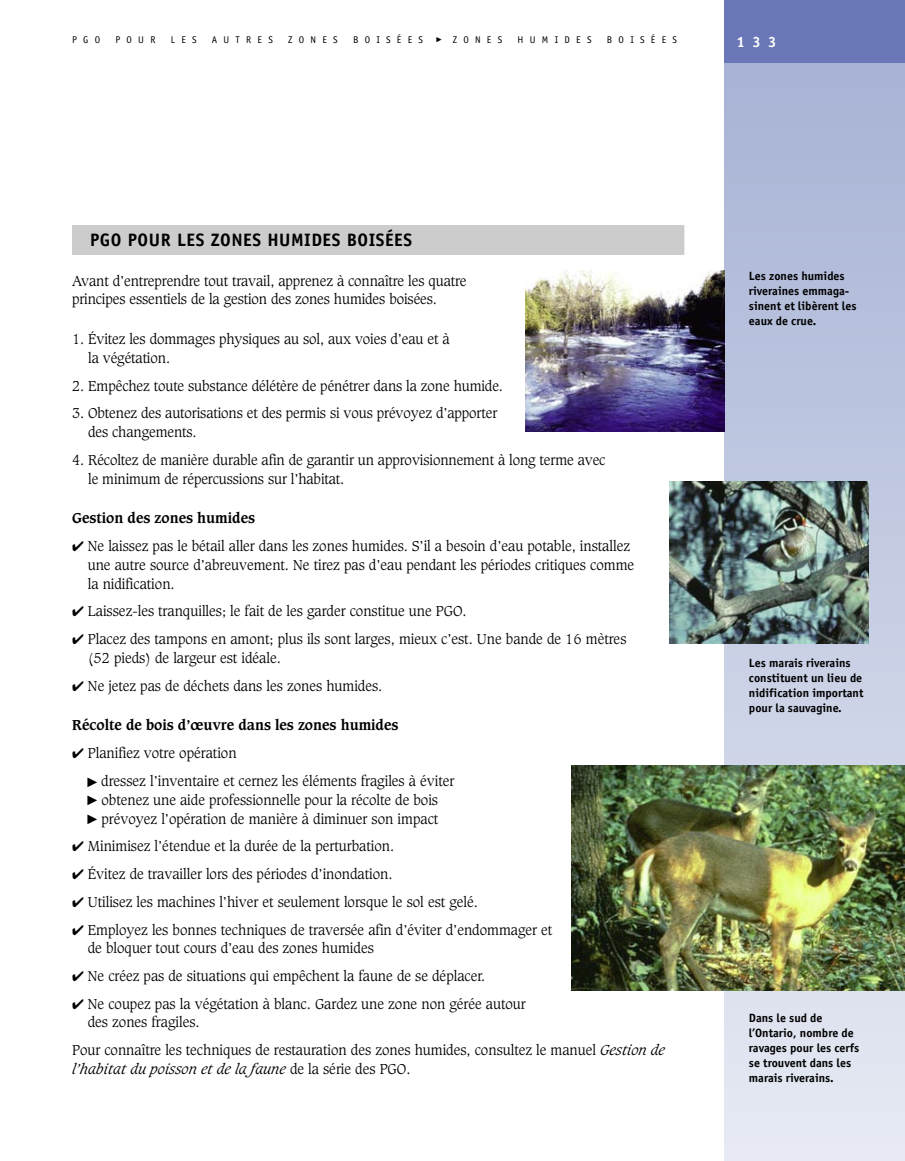
<style>
.page{position:relative;width:905px;height:1161px;background:#fff}
.page>*{position:absolute;margin:0;border:0;box-sizing:border-box;transform-origin:0 0}
.t1{font:700 18px "Officina Sans";letter-spacing:.03em;color:#000}
.t2{font:700 15px "Officina Sans";color:#fff}
.t3{font:300 13.8px/18.8px "Caxton";color:#000}
.t4{font:700 13.8px "Caxton";color:#000}
.t5{font:700 12px/15px "Officina Sans";color:#000}
.t6{font:9.75px "Officina Sans";letter-spacing:.645em;color:#000}
.s1{font-style:italic}
</style>
<div class="page">
<svg style="left:724px;top:63px;width:180px;height:1098px;background:#c1c9e0"></svg>
<div style="left:72px;top:225px;width:612px;height:30px;background:#ccc"></div>
<div style="left:724px;top:0;width:180px;height:63px;background:#6976b7"></div>
<img style="left:525px;top:270px;width:199px;height:162px">
<img style="left:669px;top:482px;width:199px;height:162px">
<img style="left:572px;top:766px;width:332px;height:225px">
<p class="t6" style="left:72px;top:36px;width:30px">PGO</p>
<p class="t6" style="left:115px;top:36px;width:42px">POUR</p>
<p class="t6" style="left:171px;top:36px;width:27px">LES</p>
<p class="t6" style="left:212px;top:36px;width:62px">AUTRES</p>
<p class="t6" style="left:288px;top:36px;width:51px">ZONES</p>
<p class="t6" style="left:353px;top:36px;width:72px">BOISÉES</p>
<p class="t2" style="left:736px;top:36px;width:42px">133</p>
<p class="t6" style="left:453px;top:36px;width:51px">ZONES</p>
<p class="t6" style="left:517px;top:36px;width:76px">HUMIDES</p>
<p class="t6" style="left:607px;top:36px;width:72px">BOISÉES</p>
<h1 class="t1" style="left:90px;top:233px;width:323px">PGO POUR LES ZONES HUMIDES BOISÉES</h1>
<p class="t3" style="left:72px;top:272px;width:396px">Avant d’entreprendre tout travail, apprenez à connaître les quatre principes essentiels de la gestion des zones humides boisées.</p>
<p class="t3" style="left:88px;top:331px;width:363px;text-indent:-16px">1. Évitez les dommages physiques au sol, aux voies d’eau et à la végétation.</p>
<p class="t3" style="left:72px;top:377px;width:432px">2. Empêchez toute substance délétère de pénétrer dans la zone humide.</p>
<p class="t3" style="left:88px;top:405px;width:410px;text-indent:-16px">3. Obtenez des autorisations et des permis si vous prévoyez d’apporter des changements.</p>
<p class="t3" style="left:88px;top:452px;width:519px;text-indent:-16px">4. Récoltez de manière durable afin de garantir un approvisionnement à long terme avec le minimum de répercussions sur l’habitat.</p>
<p class="t4" style="left:72px;top:512px;width:184px">Gestion des zones humides</p>
<p class="t3" style="left:88px;top:538px;width:548px;text-indent:-16px">✔ Ne laissez pas le bétail aller dans les zones humides. S’il a besoin d’eau potable, installez une autre source d’abreuvement. Ne tirez pas d’eau pendant les périodes critiques comme la nidification.</p>
<p class="t3" style="left:72px;top:603px;width:396px">✔ Laissez-les tranquilles; le fait de les garder constitue une PGO.</p>
<p class="t3" style="left:88px;top:631px;width:540px;text-indent:-16px">✔ Placez des tampons en amont; plus ils sont larges, mieux c’est. Une bande de 16 mètres (52 pieds) de largeur est idéale.</p>
<p class="t3" style="left:72px;top:677px;width:312px">✔ Ne jetez pas de déchets dans les zones humides.</p>
<p class="t4" style="left:72px;top:719px;width:328px">Récolte de bois d’œuvre dans les zones humides</p>
<p class="t3" style="left:101px;top:740px;width:354px;line-height:27.8px;text-indent:-29px">✔ Planifiez votre opération<br>dressez l’inventaire et cernez les éléments fragiles à éviter</p>
<p class="t3" style="left:101px;top:791px;width:338px">obtenez une aide professionnelle pour la récolte de bois prévoyez l’opération de manière à diminuer son impact</p>
<p class="t3" style="left:72px;top:838px;width:323px">✔ Minimisez l’étendue et la durée de la perturbation.</p>
<p class="t3" style="left:72px;top:866px;width:322px">✔ Évitez de travailler lors des périodes d’inondation.</p>
<p class="t3" style="left:72px;top:893px;width:407px">✔ Utilisez les machines l’hiver et seulement lorsque le sol est gelé.</p>
<p class="t3" style="left:88px;top:921px;width:466px;text-indent:-16px">✔ Employez les bonnes techniques de traversée afin d’éviter d’endommager et de bloquer tout cours d’eau des zones humides</p>
<p class="t3" style="left:72px;top:968px;width:415px">✔ Ne créez pas de situations qui empêchent la faune de se déplacer.</p>
<p class="t3" style="left:88px;top:995px;width:439px;text-indent:-16px">✔ Ne coupez pas la végétation à blanc. Gardez une zone non gérée autour des zones fragiles.</p>
<p class="t3" style="left:72px;top:1042px;width:594px">Pour connaître les techniques de restauration des zones humides, consultez le manuel <span class="s1">Gestion de l’habitat du poisson et de la faune</span> de la série des PGO.</p>
<p class="t5" style="left:748px;top:270px;width:109px">Les zones humides riveraines emmaga - sinent et libèrent les eaux de crue.</p>
<p class="t5" style="left:748px;top:657px;width:116px">Les marais riverains constituent un lieu de nidification important pour la sauvagine.</p>
<p class="t5" style="left:748px;top:1011px;width:112px">Dans le sud de l’Ontario, nombre de ravages pour les cerfs se trouvent dans les marais riverains.</p>
</div>
